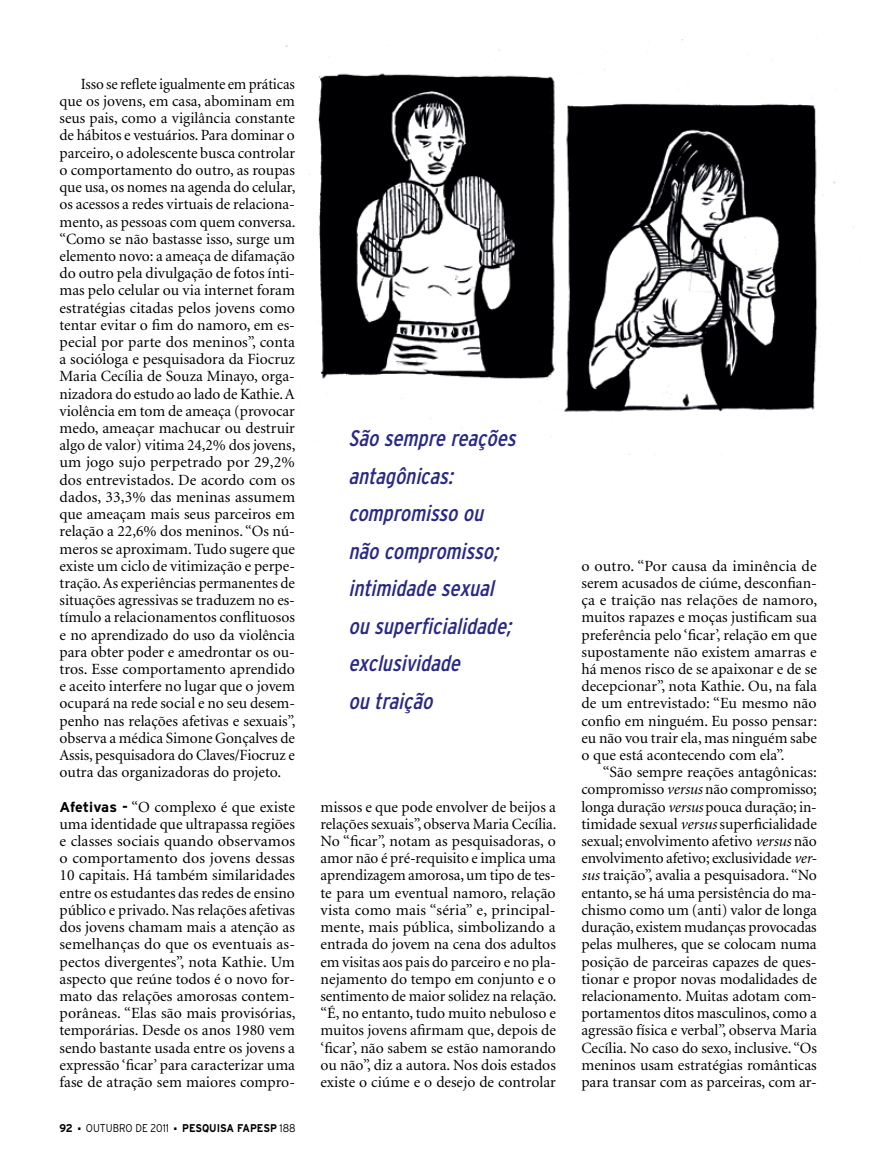
<style>
.page{position:relative;width:885px;height:1170px;background:#fff}
.page>*{position:absolute;margin:0;border:0;box-sizing:border-box;transform-origin:0 0}
.t1{font:italic condensed 22.5px/37.5px "Interstate";color:#2a2a86}
.t2{font:15.6px/17.2px "Minion";color:#000;text-align:justify}
.t3{font:700 11.25px "Interstate";color:#000;scale:.9 1}
.t4{font:300 11.25px "Interstate";color:#000;scale:.9 1}
.s1{font-family:"Interstate";font-weight:700;font-size:14.25px}
.s2{font-weight:300}
.s3{font-style:italic}
</style>
<div class="page">
<img style="left:274px;top:39px;width:580px;height:416px">
<p class="t2" style="left:60px;top:76px;width:237px;text-indent:21px">Isso se reflete igualmente em práticas que os jovens, em casa, abominam em seus pais, como a vigilância constante de hábitos e vestuários. Para dominar o parceiro, o adolescente busca controlar o comportamento do outro, as roupas que usa, os nomes na agenda do celular, os acessos a redes virtuais de relaciona&shy;mento, as pessoas com quem conversa. “Como se não bastasse isso, surge um elemento novo: a ameaça de difamação do outro pela divulgação de fotos ínti&shy;mas pelo celular ou via internet foram estratégias citadas pelos jovens como tentar evitar o fim do namoro, em es&shy;pecial por parte dos meninos”, conta a socióloga e pesquisadora da Fiocruz Maria Cecília de Souza Minayo, orga&shy;nizadora do estudo ao lado de Kathie. A violência em tom de ameaça (provocar medo, ameaçar machucar ou destruir algo de valor) vitima 24,2% dos jovens, um jogo sujo perpetrado por 29,2% dos entrevistados. De acordo com os dados, 33,3% das meninas assumem que ameaçam mais seus parceiros em relação a 22,6% dos meninos. “Os nú&shy;meros se aproximam. Tudo sugere que existe um ciclo de vitimização e perpe&shy;tração. As experiências permanentes de situações agressivas se traduzem no es&shy;tímulo a relacionamentos conflituosos e no aprendizado do uso da violência para obter poder e amedrontar os ou&shy;tros. Esse comportamento aprendido e aceito interfere no lugar que o jovem ocupará na rede social e no seu desem&shy;penho nas relações afetivas e sexuais”, observa a médica Simone Gonçalves de Assis, pesquisadora do Claves/Fiocruz e outra das organizadoras do projeto.</p>
<p class="t2" style="left:60px;top:798px;width:237px"><span class="s1">Afetivas -</span> “O complexo é que existe uma identidade que ultrapassa regiões e classes sociais quando observamos o comportamento dos jovens dessas 10 capitais. Há também similaridades entre os estudantes das redes de ensino público e privado. Nas relações afetivas dos jovens chamam mais a atenção as semelhanças do que os eventuais as&shy;pectos divergentes”, nota Kathie. Um aspecto que reúne todos é o novo for&shy;mato das relações amorosas contem&shy;porâneas. “Elas são mais provisórias, temporárias. Desde os anos 1980 vem sendo bastante usada entre os jovens a expressão ‘ficar’ para caracterizar uma fase de atração sem maiores compro-</p>
<p class="t3" style="left:60px;top:1121px;width:16px">92</p>
<p class="t4" style="left:78px;top:1121px;width:102px">■ OUTUBRO DE 2011</p>
<p class="t3" style="left:174px;top:1121px;width:136px">■ PESQUISA FAPESP <span class="s2">188</span></p>
<h1 class="t1" style="left:348px;top:419px;width:174px">São sempre reações antagônicas: compromisso ou não compromisso; intimidade sexual ou superficialidade; exclusividade<br>ou traição</h1>
<p class="t2" style="left:320px;top:798px;width:237px">missos e que pode envolver de beijos a relações sexuais”, observa Maria Cecília.<br>No “ficar”, notam as pesquisadoras, o amor não é pré-requisito e implica uma aprendizagem amorosa, um tipo de tes&shy;te para um eventual namoro, relação vista como mais “séria” e, principal&shy;mente, mais pública, simbolizando a entrada do jovem na cena dos adultos em visitas aos pais do parceiro e no pla&shy;nejamento do tempo em conjunto e o sentimento de maior solidez na relação. “É, no entanto, tudo muito nebuloso e muitos jovens afirmam que, depois de ‘ficar’, não sabem se estão namorando ou não”, diz a autora. Nos dois estados existe o ciúme e o desejo de controlar</p>
<p class="t2" style="left:581px;top:557px;width:237px">o outro. “Por causa da iminência de serem acusados de ciúme, desconfian&shy;ça e traição nas relações de namoro, muitos rapazes e moças justificam sua preferência pelo ‘ficar’, relação em que supostamente não existem amarras e há menos risco de se apaixonar e de se decepcionar”, nota Kathie. Ou, na fala de um entrevistado: “Eu mesmo não confio em ninguém. Eu posso pensar: eu não vou trair ela, mas ninguém sabe o que está acontecendo com ela”.</p>
<p class="t2" style="left:581px;top:764px;width:237px;text-indent:21px">“São sempre reações antagônicas: compromisso <span class="s3">versus</span> não compromisso; longa duração <span class="s3">versus</span> pouca duração; in&shy;timidade sexual <span class="s3">versus</span> superficialidade sexual; envolvimento afetivo <span class="s3">versus</span> não envolvimento afetivo; exclusividade <span class="s3">ver&shy;sus</span> traição”, avalia a pesquisadora. “No entanto, se há uma persistência do ma&shy;chismo como um (anti) valor de longa duração, existem mudanças provocadas pelas mulheres, que se colocam numa posição de parceiras capazes de ques&shy;tionar e propor novas modalidades de relacionamento. Muitas adotam com&shy;portamentos ditos masculinos, como a agressão física e verbal”, observa Maria Cecília. No caso do sexo, inclusive. “Os meninos usam estratégias românticas para transar com as parceiras, com ar-</p>
</div>
